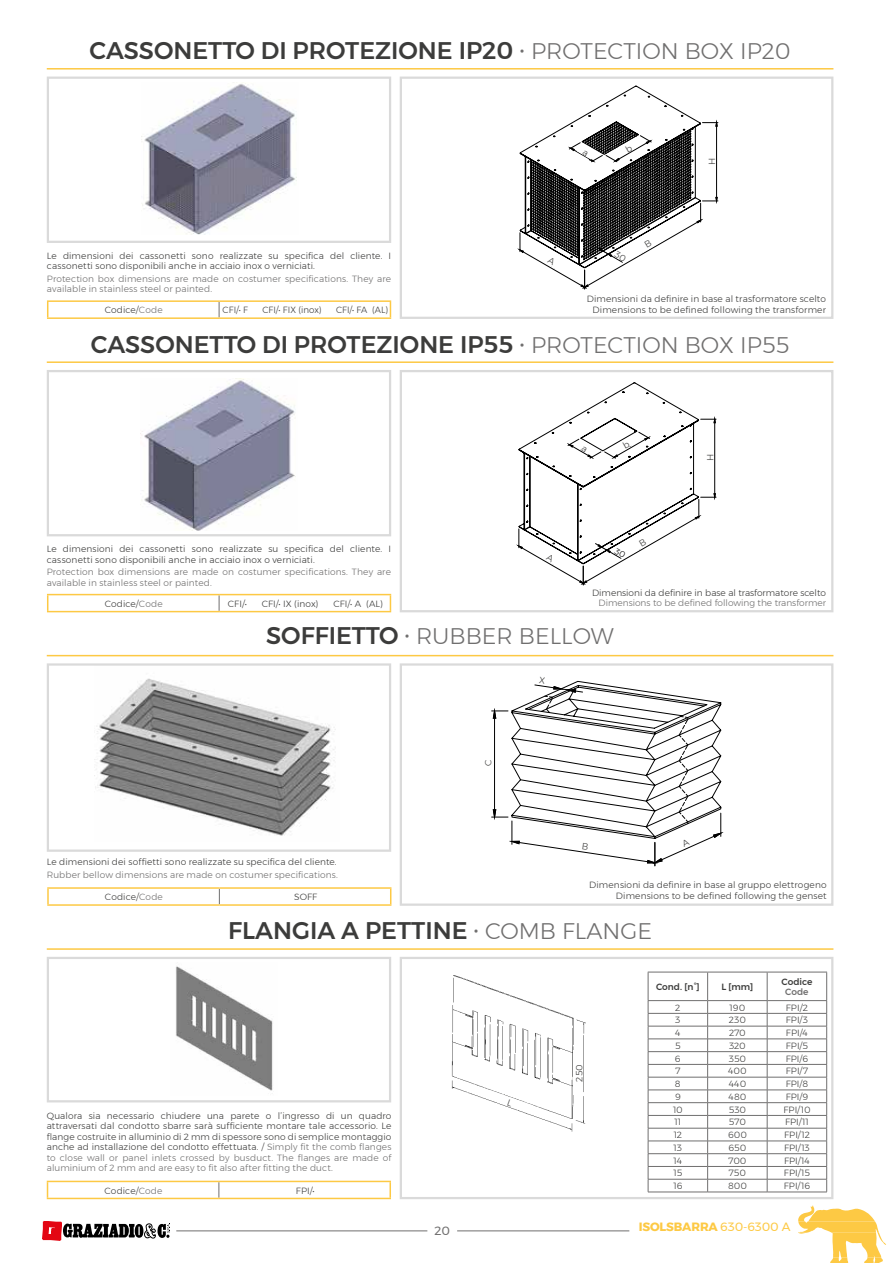
<style>
.page{position:relative;width:893px;height:1263px;background:#fff}
.page>*{position:absolute;margin:0;border:0;box-sizing:border-box;transform-origin:0 0}
.t1{font:500 24px "Montserrat";color:#3c3c3b}
.t2{font:300 22.5px "Montserrat";color:#706f6f}
.t3{font:700 12px "Montserrat";letter-spacing:-.01em;color:#fdc944}
.t4{font:12px "Montserrat";color:#706f6f}
.t5{font:300 9px/10.5px "Montserrat";letter-spacing:.015em;color:#3c3c3b;text-align:right}
.t6{font:300 9px/10.5px "Montserrat";letter-spacing:.015em;color:#706f6f}
.t7{font:300 9px "Montserrat";letter-spacing:.015em;color:#3c3c3b;scale:.96 1}
.t8{font:500 9px "Montserrat";color:#3c3c3b}
.t9{font:500 9px "Montserrat";color:#706f6f}
.s1{font-weight:300;font-size:22.5px;color:#706f6f}
.s2{color:#706f6f}
.s3{font-weight:500;font-size:24px;color:#3c3c3b}
.s4{font-weight:400}
</style>
<div class="page">
<hr style="left:457px;top:1230px;width:172px;height:1px;background:#706f6f">
<hr style="left:176px;top:1230px;width:251px;height:1px;background:#706f6f">
<svg style="left:42px;top:1221px;width:128px;height:19px"></svg>
<svg style="left:798px;top:1205px;width:88px;height:58px"></svg>
<div style="left:400px;top:77px;width:433px;height:242px;border:2px solid #dadada"></div>
<div style="left:400px;top:370px;width:433px;height:242px;border:2px solid #dadada"></div>
<img style="left:141px;top:82px;width:156px;height:153px">
<div style="left:47px;top:77px;width:344px;height:166px;border:2px solid #dadada"></div>
<img style="left:176px;top:966px;width:97px;height:125px">
<div style="left:47px;top:957px;width:344px;height:145px;border:2px solid #dadada"></div>
<div style="left:400px;top:957px;width:433px;height:242px;border:2px solid #dadada"></div>
<hr style="left:648px;top:1192px;width:60px;height:1px;background:#706f6f">
<svg style="left:648px;top:972px;width:179px;height:220px"></svg>
<hr style="left:708px;top:1192px;width:59px;height:1px;background:#706f6f">
<hr style="left:767px;top:1192px;width:60px;height:1px;background:#706f6f">
<img style="left:451px;top:975px;width:135px;height:157px">
<div style="left:574px;top:1050px;width:9px;height:45px;background:#fff"></div>
<div style="left:400px;top:663px;width:433px;height:243px;border:2px solid #dadada"></div>
<img style="left:95px;top:678px;width:241px;height:158px">
<div style="left:47px;top:663px;width:344px;height:189px;border:2px solid #dadada"></div>
<hr style="left:47px;top:68px;width:786px;height:2px;background:#fdc944">
<hr style="left:47px;top:655px;width:786px;height:1px;background:#fdc944">
<hr style="left:47px;top:948px;width:786px;height:2px;background:#fdc944">
<img style="left:140px;top:378px;width:156px;height:152px">
<div style="left:47px;top:370px;width:344px;height:166px;border:2px solid #dadada"></div>
<hr style="left:47px;top:361px;width:786px;height:2px;background:#fdc944">
<hr style="left:47px;top:300px;width:172px;height:2px;background:#fdc944">
<hr style="left:219px;top:300px;width:172px;height:2px;background:#fdc944">
<svg style="left:47px;top:301px;width:344px;height:16px"></svg>
<hr style="left:47px;top:317px;width:172px;height:2px;background:#fdc944">
<hr style="left:219px;top:317px;width:172px;height:2px;background:#fdc944">
<hr style="left:47px;top:594px;width:172px;height:1px;background:#fdc944">
<hr style="left:219px;top:594px;width:172px;height:1px;background:#fdc944">
<svg style="left:47px;top:595px;width:344px;height:16px"></svg>
<hr style="left:47px;top:611px;width:172px;height:1px;background:#fdc944">
<hr style="left:219px;top:611px;width:172px;height:1px;background:#fdc944">
<hr style="left:47px;top:887px;width:172px;height:2px;background:#fdc944">
<hr style="left:219px;top:887px;width:172px;height:2px;background:#fdc944">
<svg style="left:47px;top:888px;width:344px;height:16px"></svg>
<hr style="left:47px;top:904px;width:172px;height:2px;background:#fdc944">
<hr style="left:219px;top:904px;width:172px;height:2px;background:#fdc944">
<svg style="left:47px;top:1181px;width:344px;height:17px"></svg>
<hr style="left:47px;top:1198px;width:172px;height:1px;background:#fdc944">
<hr style="left:219px;top:1198px;width:172px;height:1px;background:#fdc944">
<svg style="left:487px;top:1090px;width:46px;height:24px"></svg>
<svg style="left:491px;top:680px;width:232px;height:186px"></svg>
<svg style="left:518px;top:86px;width:200px;height:203px"></svg>
<svg style="left:516px;top:382px;width:200px;height:203px"></svg>
<h1 class="t1" style="left:90px;top:32px;width:703px">CASSONETTO DI PROTEZIONE IP20 <span class="s1">• PROTECTION BOX IP20</span></h1>
<p class="t5" style="left:47px;top:250px;width:346px;text-align:left">Le dimensioni dei cassonetti sono realizzate su specifica del cliente. I cassonetti sono disponibili anche in acciaio inox o verniciati.</p>
<p class="t6" style="left:47px;top:273px;width:346px">Protection box dimensions are made on costumer specifications. They are available in stainless steel or painted.</p>
<p class="t5" style="left:105px;top:305px;width:59px">Codice/<span class="s2">Code</span></p>
<p class="t7" style="left:223px;top:303px;width:28px">CFI/• F</p>
<p class="t7" style="left:262px;top:303px;width:63px">CFI/• FIX (inox)</p>
<p class="t7" style="left:336px;top:303px;width:56px">CFI/• FA (AL)</p>
<p class="t5" style="left:707px;top:165px;width:9px;rotate:-90deg">H</p>
<p class="t5" style="left:587px;top:294px;width:241px">Dimensioni da definire in base al trasformatore scelto<br>Dimensions to be defined following the transformer</p>
<h1 class="t1" style="left:91px;top:325px;width:700px">CASSONETTO DI PROTEZIONE IP55 <span class="s1">• PROTECTION BOX IP55</span></h1>
<p class="t5" style="left:47px;top:543px;width:346px;text-align:left">Le dimensioni dei cassonetti sono realizzate su specifica del cliente. I cassonetti sono disponibili anche in acciaio inox o verniciati.</p>
<p class="t6" style="left:47px;top:566px;width:346px">Protection box dimensions are made on costumer specifications. They are available in stainless steel or painted.</p>
<p class="t5" style="left:105px;top:598px;width:59px">Codice/<span class="s2">Code</span></p>
<p class="t5" style="left:228px;top:598px;width:20px">CFI/•</p>
<p class="t5" style="left:262px;top:598px;width:58px">CFI/• IX (inox)</p>
<p class="t5" style="left:333px;top:598px;width:51px">CFI/• A (AL)</p>
<p class="t5" style="left:705px;top:461px;width:9px;rotate:-90deg">H</p>
<p class="t5" style="left:592px;top:587px;width:235px">Dimensioni da definire in base al trasformatore scelto</p>
<p class="t6" style="left:599px;top:598px;width:229px">Dimensions to be defined following the transformer</p>
<h2 class="t2" style="left:266px;top:619px;width:349px"><span class="s3">SOFFIETTO</span> • RUBBER BELLOW</h2>
<p class="t5" style="left:47px;top:857px;width:291px">Le dimensioni dei soffietti sono realizzate su specifica del cliente.</p>
<p class="t6" style="left:47px;top:869px;width:293px">Rubber bellow dimensions are made on costumer specifications.</p>
<p class="t5" style="left:105px;top:891px;width:59px">Codice/<span class="s2">Code</span></p>
<p class="t5" style="left:294px;top:891px;width:25px">SOFF</p>
<p class="t5" style="left:483px;top:766px;width:8px;rotate:-90deg">C</p>
<p class="t5" style="left:589px;top:879px;width:239px">Dimensioni da definire in base al gruppo elettrogeno<br>Dimensions to be defined following the genset</p>
<h1 class="t1" style="left:228px;top:911px;width:425px">FLANGIA A PETTINE <span class="s1">• COMB FLANGE</span></h1>
<p class="t8" style="left:656px;top:980px;width:45px">Cond. [n°]</p>
<p class="t8" style="left:721px;top:980px;width:33px">L [mm]</p>
<p class="t8" style="left:781px;top:974px;width:32px">Codice</p>
<p class="t9" style="left:785px;top:985px;width:25px">Code</p>
<p class="t5" style="left:47px;top:1110px;width:346px;text-align:justify">Qualora sia necessario chiudere una parete o l’ingresso di un quadro attraversati dal condotto sbarre sarà sufficiente montare tale accessorio. Le flange costruite in alluminio di 2 mm di spessore sono di semplice montaggio anche ad installazione del condotto effettuata. / <span class="s2">Simply fit the comb flanges to close wall or panel inlets crossed by busduct. The flanges are made of aluminium of 2 mm and are easy to fit also after fitting the duct.</span></p>
<p class="t5" style="left:105px;top:1185px;width:59px">Codice/<span class="s2">Code</span></p>
<p class="t5" style="left:296px;top:1185px;width:20px">FPI/•</p>
<p class="t5" style="left:574px;top:1081px;width:19px;rotate:-90deg">250</p>
<p class="t5" style="left:675px;top:1002px;width:7px">2</p>
<p class="t5" style="left:730px;top:1002px;width:17px">190</p>
<p class="t5" style="left:786px;top:1002px;width:24px">FPI/2</p>
<p class="t5" style="left:675px;top:1015px;width:7px">3</p>
<p class="t5" style="left:729px;top:1015px;width:19px">230</p>
<p class="t5" style="left:786px;top:1015px;width:24px">FPI/3</p>
<p class="t5" style="left:675px;top:1027px;width:7px">4</p>
<p class="t5" style="left:729px;top:1027px;width:18px">270</p>
<p class="t5" style="left:786px;top:1027px;width:23px">FPI/4</p>
<p class="t5" style="left:675px;top:1040px;width:7px">5</p>
<p class="t5" style="left:729px;top:1040px;width:18px">320</p>
<p class="t5" style="left:786px;top:1040px;width:24px">FPI/5</p>
<p class="t5" style="left:675px;top:1053px;width:7px">6</p>
<p class="t5" style="left:729px;top:1053px;width:19px">350</p>
<p class="t5" style="left:786px;top:1053px;width:24px">FPI/6</p>
<p class="t5" style="left:675px;top:1066px;width:7px">7</p>
<p class="t5" style="left:728px;top:1066px;width:20px">400</p>
<p class="t5" style="left:786px;top:1066px;width:24px">FPI/7</p>
<p class="t5" style="left:675px;top:1078px;width:7px">8</p>
<p class="t5" style="left:729px;top:1078px;width:19px">440</p>
<p class="t5" style="left:786px;top:1078px;width:24px">FPI/8</p>
<p class="t5" style="left:675px;top:1091px;width:7px">9</p>
<p class="t5" style="left:728px;top:1091px;width:19px">480</p>
<p class="t5" style="left:786px;top:1091px;width:24px">FPI/9</p>
<p class="t5" style="left:673px;top:1104px;width:11px">10</p>
<p class="t5" style="left:729px;top:1104px;width:19px">530</p>
<p class="t5" style="left:783px;top:1104px;width:28px">FPI/10</p>
<p class="t5" style="left:675px;top:1117px;width:8px">11</p>
<p class="t5" style="left:729px;top:1117px;width:19px">570</p>
<p class="t5" style="left:785px;top:1117px;width:25px">FPI/11</p>
<p class="t5" style="left:674px;top:1129px;width:10px">12</p>
<p class="t5" style="left:728px;top:1129px;width:20px">600</p>
<p class="t5" style="left:784px;top:1129px;width:27px">FPI/12</p>
<p class="t5" style="left:674px;top:1142px;width:10px">13</p>
<p class="t5" style="left:728px;top:1142px;width:19px">650</p>
<p class="t5" style="left:784px;top:1142px;width:27px">FPI/13</p>
<p class="t5" style="left:674px;top:1155px;width:10px">14</p>
<p class="t5" style="left:728px;top:1155px;width:19px">700</p>
<p class="t5" style="left:784px;top:1155px;width:27px">FPI/14</p>
<p class="t5" style="left:673px;top:1168px;width:10px">15</p>
<p class="t5" style="left:729px;top:1168px;width:19px">750</p>
<p class="t5" style="left:784px;top:1168px;width:28px">FPI/15</p>
<p class="t5" style="left:673px;top:1180px;width:11px">16</p>
<p class="t5" style="left:728px;top:1180px;width:20px">800</p>
<p class="t5" style="left:784px;top:1180px;width:28px">FPI/16</p>
<h3 class="t4" style="left:434px;top:1221px;width:17px">20</h3>
<h3 class="t3" style="left:639px;top:1217px;width:153px">ISOLSBARRA <span class="s4">630-6300 A</span></h3>
</div>
